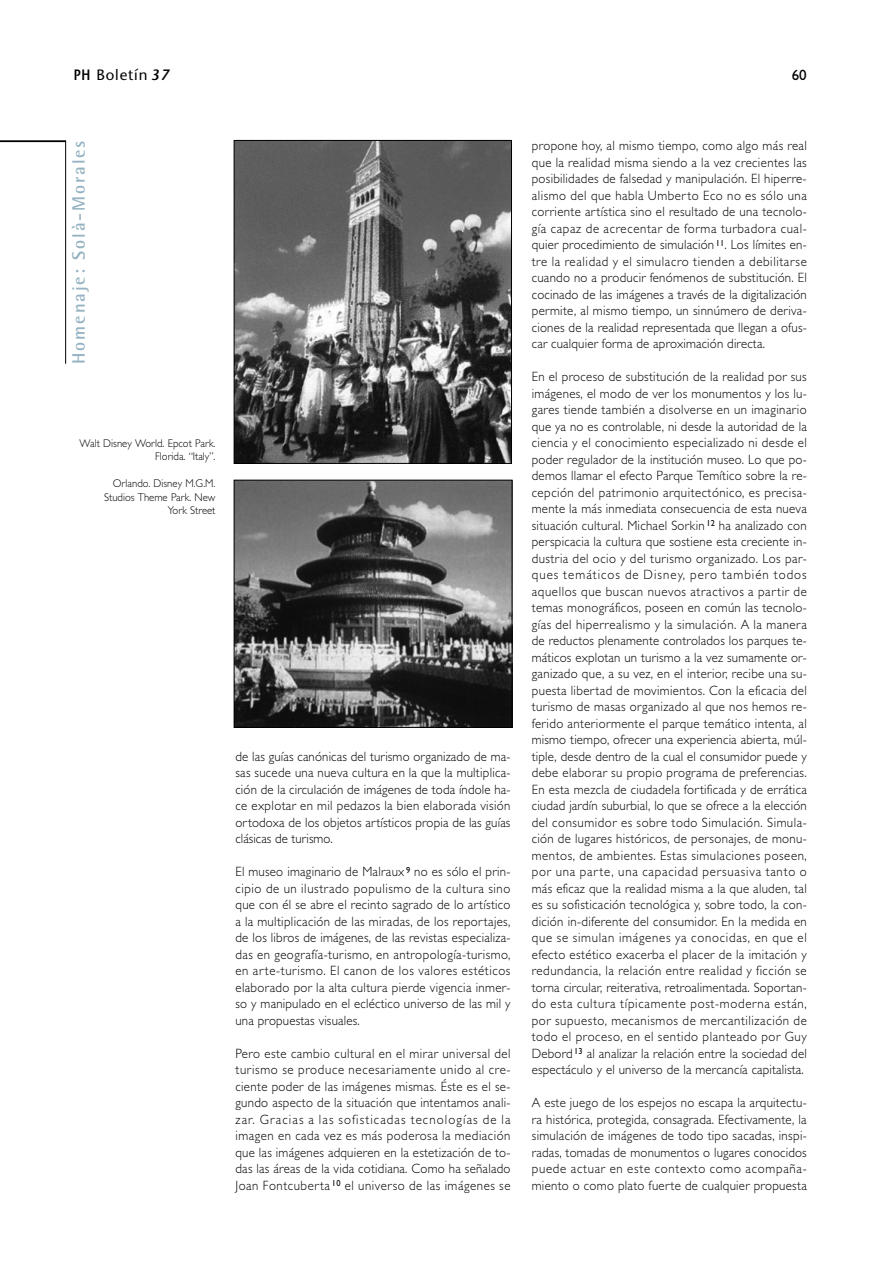
<style>
.page{position:relative;width:893px;height:1263px;background:#fff}
.page>*{position:absolute;margin:0;border:0;box-sizing:border-box;transform-origin:0 0}
.t1{font:700 18px "Rotis Semi Sans";letter-spacing:.105em;color:#95b3c2}
.t2{font:15px "Stone Sans";letter-spacing:.055em;color:#000}
.t3{font:15px "Gill Sans";color:#000}
.t4{font:300 13.5px/16.5px "Gill Sans";letter-spacing:.015em;color:#000;text-align:justify;scale:.95 1}
.t5{font:300 11.25px/13.5px "Gill Sans";color:#000;text-align:right;scale:.95 1}
.s1{font-weight:600}
.s2{font-weight:600;font-style:italic}
</style>
<div class="page">
<hr style="left:0;top:140px;width:66px;height:2px;background:#000">
<hr style="left:65px;top:141px;width:1px;height:223px;background:#000">
<img style="left:236px;top:142px;width:273px;height:320px">
<div style="left:234px;top:140px;width:277px;height:324px;border:1px solid #000"></div>
<img style="left:236px;top:482px;width:274px;height:244px">
<div style="left:234px;top:480px;width:278px;height:248px;border:1px solid #000"></div>
<p class="t2" style="left:74px;top:69px;width:97px"><span class="s1">PH</span> Boletín <span class="s2">37</span></p>
<p class="t3" style="left:791px;top:69px;width:16px">60</p>
<h1 class="t1" style="left:72px;top:364px;width:225px;rotate:-90deg">Homenaje: Solà-Morales</h1>
<p class="t5" style="left:80px;top:437px;width:144px">Walt Disney World. Epcot Park.<br>Florida. “Italy”.</p>
<p class="t5" style="left:104px;top:478px;width:119px">Orlando. Disney M.G.M.<br>Studios Theme Park. New<br>York Street</p>
<p class="t4" style="left:235px;top:749px;width:291px">de las guías canónicas del turismo organizado de ma&shy;sas sucede una nueva cultura en la que la multiplica&shy;ción de la circulación de imágenes de toda índole ha&shy;ce explotar en mil pedazos la bien elaborada visión ortodoxa de los objetos artísticos propia de las guías clásicas de turismo.</p>
<p class="t4" style="left:235px;top:865px;width:291px">El museo imaginario de Malraux <sup>9</sup> no es sólo el prin&shy;cipio de un ilustrado populismo de la cultura sino que con él se abre el recinto sagrado de lo artístico a la multiplicación de las miradas, de los reportajes, de los libros de imágenes, de las revistas especializa&shy;das en geografía-turismo, en antropología-turismo, en arte-turismo. El canon de los valores estéticos elaborado por la alta cultura pierde vigencia inmer&shy;so y manipulado en el ecléctico universo de las mil y una propuestas visuales.</p>
<p class="t4" style="left:235px;top:1046px;width:291px">Pero este cambio cultural en el mirar universal del turismo se produce necesariamente unido al cre&shy;ciente poder de las imágenes mismas. Éste es el se&shy;gundo aspecto de la situación que intentamos anali&shy;zar. Gracias a las sofisticadas tecnologías de la imagen en cada vez es más poderosa la mediación que las imágenes adquieren en la estetización de to&shy;das las áreas de la vida cotidiana. Como ha señalado Joan Fontcuberta <sup>10</sup> el universo de las imágenes se</p>
<p class="t4" style="left:531px;top:139px;width:291px">propone hoy, al mismo tiempo, como algo más real que la realidad misma siendo a la vez crecientes las posibilidades de falsedad y manipulación. El hiperre&shy;alismo del que habla Umberto Eco no es sólo una corriente artística sino el resultado de una tecnolo&shy;gía capaz de acrecentar de forma turbadora cual&shy;quier procedimiento de simulación <sup>11</sup>. Los límites en&shy;tre la realidad y el simulacro tienden a debilitarse cuando no a producir fenómenos de substitución. El cocinado de las imágenes a través de la digitalización permite, al mismo tiempo, un sinnúmero de deriva&shy;ciones de la realidad representada que llegan a ofus&shy;car cualquier forma de aproximación directa.</p>
<p class="t4" style="left:531px;top:370px;width:291px">En el proceso de substitución de la realidad por sus imágenes, el modo de ver los monumentos y los lu&shy;gares tiende también a disolverse en un imaginario que ya no es controlable, ni desde la autoridad de la ciencia y el conocimiento especializado ni desde el poder regulador de la institución museo. Lo que po&shy;demos llamar el efecto Parque Temítico sobre la re&shy;cepción del patrimonio arquitectónico, es precisa&shy;mente la más inmediata consecuencia de esta nueva situación cultural. Michael Sorkin <sup>12</sup> ha analizado con perspicacia la cultura que sostiene esta creciente in&shy;dustria del ocio y del turismo organizado. Los par&shy;ques temáticos de Disney, pero también todos aquellos que buscan nuevos atractivos a partir de temas monográficos, poseen en común las tecnolo&shy;gías del hiperrealismo y la simulación. A la manera de reductos plenamente controlados los parques te&shy;máticos explotan un turismo a la vez sumamente or&shy;ganizado que, a su vez, en el interior, recibe una su&shy;puesta libertad de movimientos. Con la eficacia del turismo de masas organizado al que nos hemos re&shy;ferido anteriormente el parque temático intenta, al mismo tiempo, ofrecer una experiencia abierta, múl&shy;tiple, desde dentro de la cual el consumidor puede y debe elaborar su propio programa de preferencias.<br>En esta mezcla de ciudadela fortificada y de errática ciudad jardín suburbial, lo que se ofrece a la elección del consumidor es sobre todo Simulación. Simula&shy;ción de lugares históricos, de personajes, de monu&shy;mentos, de ambientes. Estas simulaciones poseen, por una parte, una capacidad persuasiva tanto o más eficaz que la realidad misma a la que aluden, tal es su sofisticación tecnológica y, sobre todo, la con&shy;dición in-diferente del consumidor. En la medida en que se simulan imágenes ya conocidas, en que el efecto estético exacerba el placer de la imitación y redundancia, la relación entre realidad y ficción se torna circular, reiterativa, retroalimentada. Soportan&shy;do esta cultura típicamente post-moderna están, por supuesto, mecanismos de mercantilización de todo el proceso, en el sentido planteado por Guy Debord <sup>13</sup> al analizar la relación entre la sociedad del espectáculo y el universo de la mercancía capitalista.</p>
<p class="t4" style="left:531px;top:1096px;width:291px">A este juego de los espejos no escapa la arquitectu&shy;ra histórica, protegida, consagrada. Efectivamente, la simulación de imágenes de todo tipo sacadas, inspi&shy;radas, tomadas de monumentos o lugares conocidos puede actuar en este contexto como acompaña&shy;miento o como plato fuerte de cualquier propuesta</p>
</div>
